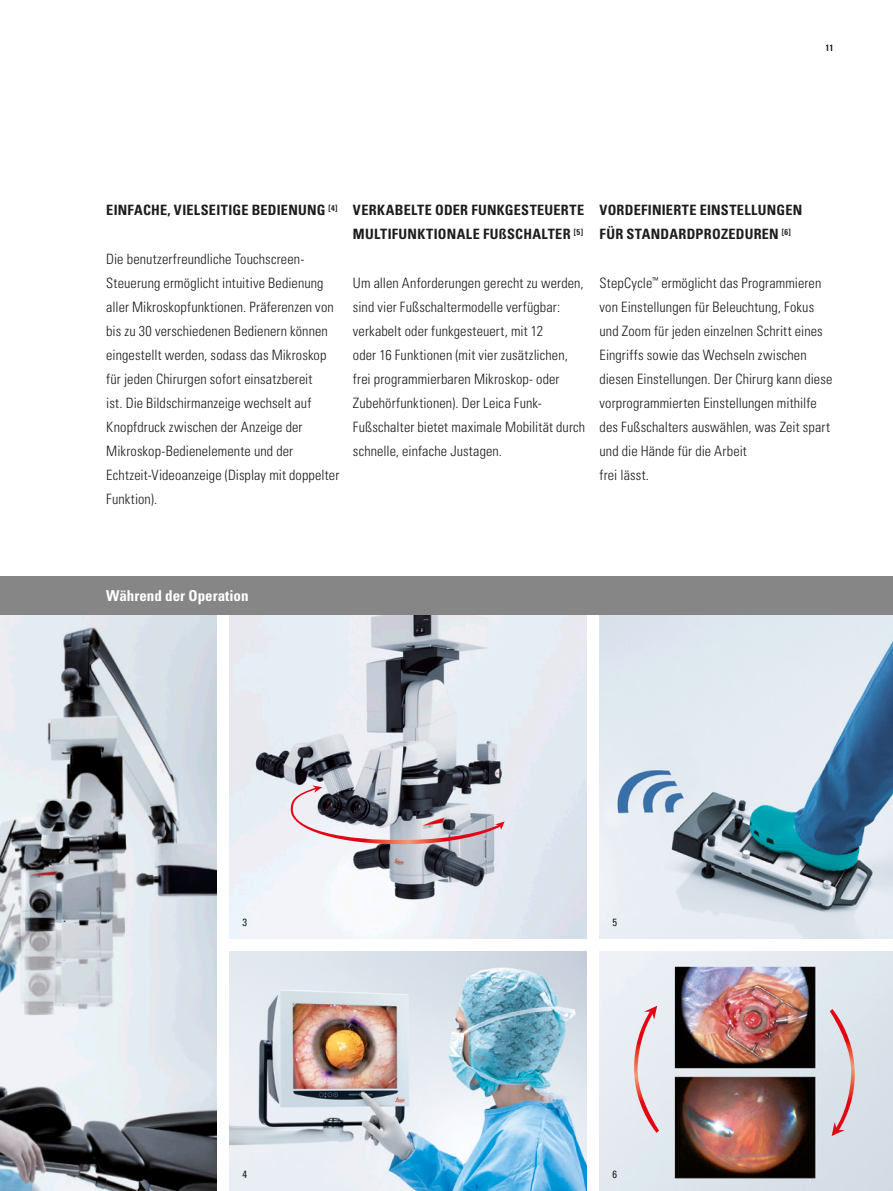
<style>
.page{position:relative;width:893px;height:1191px;background:#fff}
.page>*{position:absolute;margin:0;border:0;box-sizing:border-box;transform-origin:0 0}
.t1{font:700 condensed 15px "Univers LT Std";color:#fff}
.t2{font:300 condensed 14.25px/24px "Univers LT Std";letter-spacing:.01em;color:#1d1d1b}
.t3{font:700 condensed 14.25px/24px "Univers LT Std";letter-spacing:.02em;color:#1d1d1b}
.t4{font:condensed 10.5px "Univers LT Std";color:#1d1d1b}
.t5{font:condensed 9px "Univers LT Std";color:#1d1d1b}
</style>
<div class="page">
<img style="left:230px;top:951px;width:357px;height:240px">
<img style="left:599px;top:615px;width:294px;height:323px">
<img style="left:230px;top:615px;width:357px;height:323px">
<img style="left:0;top:615px;width:217px;height:576px">
<img style="left:600px;top:951px;width:293px;height:240px">
<svg style="left:291px;top:785px;width:214px;height:60px;background:#a99fa6"></svg>
<svg style="left:634px;top:1005px;width:25px;height:127px;background:#e5c9ce"></svg>
<svg style="left:830px;top:1009px;width:25px;height:127px;background:#dbc2c8"></svg>
<div style="left:0;top:576px;width:893px;height:39px;background:#868686"></div>
<p class="t5" style="left:825px;top:42px;width:9px">11</p>
<p class="t3" style="left:106px;top:198px;width:233px">EINFACHE, VIELSEITIGE BEDIENUNG <sup>[4]</sup></p>
<p class="t2" style="left:106px;top:246px;width:234px">Die benutzerfreundliche Touchscreen-Steuerung ermöglicht intuitive Bedienung aller Mikroskopfunktionen. Präferenzen von bis zu 30 verschiedenen Bedienern können eingestellt werden, sodass das Mikroskop für jeden Chirurgen sofort einsatzbereit<br>ist. Die Bildschirmanzeige wechselt auf Knopfdruck zwischen der Anzeige der Mikroskop-Bedienelemente und der Echtzeit-Videoanzeige (Display mit doppelter Funktion).</p>
<p class="t3" style="left:353px;top:198px;width:233px">VERKABELTE ODER FUNKGESTEUERTE<br>MULTIFUNKTIONALE FUßSCHALTER <sup>[5]</sup></p>
<p class="t2" style="left:353px;top:270px;width:234px">Um allen Anforderungen gerecht zu werden, sind vier Fußschaltermodelle verfügbar: verkabelt oder funkgesteuert, mit 12<br>oder 16 Funktionen (mit vier zusätzlichen, frei programmierbaren Mikroskop- oder Zubehörfunktionen). Der Leica Funk-Fußschalter bietet maximale Mobilität durch schnelle, einfache Justagen.</p>
<p class="t3" style="left:600px;top:198px;width:204px">VORDEFINIERTE EINSTELLUNGEN<br>FÜR STANDARDPROZEDUREN <sup>[6]</sup></p>
<p class="t2" style="left:600px;top:270px;width:234px">StepCycle<sup>™</sup> ermöglicht das Programmieren von Einstellungen für Beleuchtung, Fokus und Zoom für jeden einzelnen Schritt eines Eingriffs sowie das Wechseln zwischen diesen Einstellungen. Der Chirurg kann diese vorprogrammierten Einstellungen mithilfe des Fußschalters auswählen, was Zeit spart und die Hände für die Arbeit<br>frei lässt.</p>
<p class="t1" style="left:106px;top:586px;width:144px">Während der Operation</p>
<p class="t4" style="left:242px;top:915px;width:6px">3</p>
<p class="t4" style="left:612px;top:915px;width:6px">5</p>
<p class="t4" style="left:242px;top:1167px;width:6px">4</p>
<p class="t4" style="left:612px;top:1167px;width:6px">6</p>
</div>
